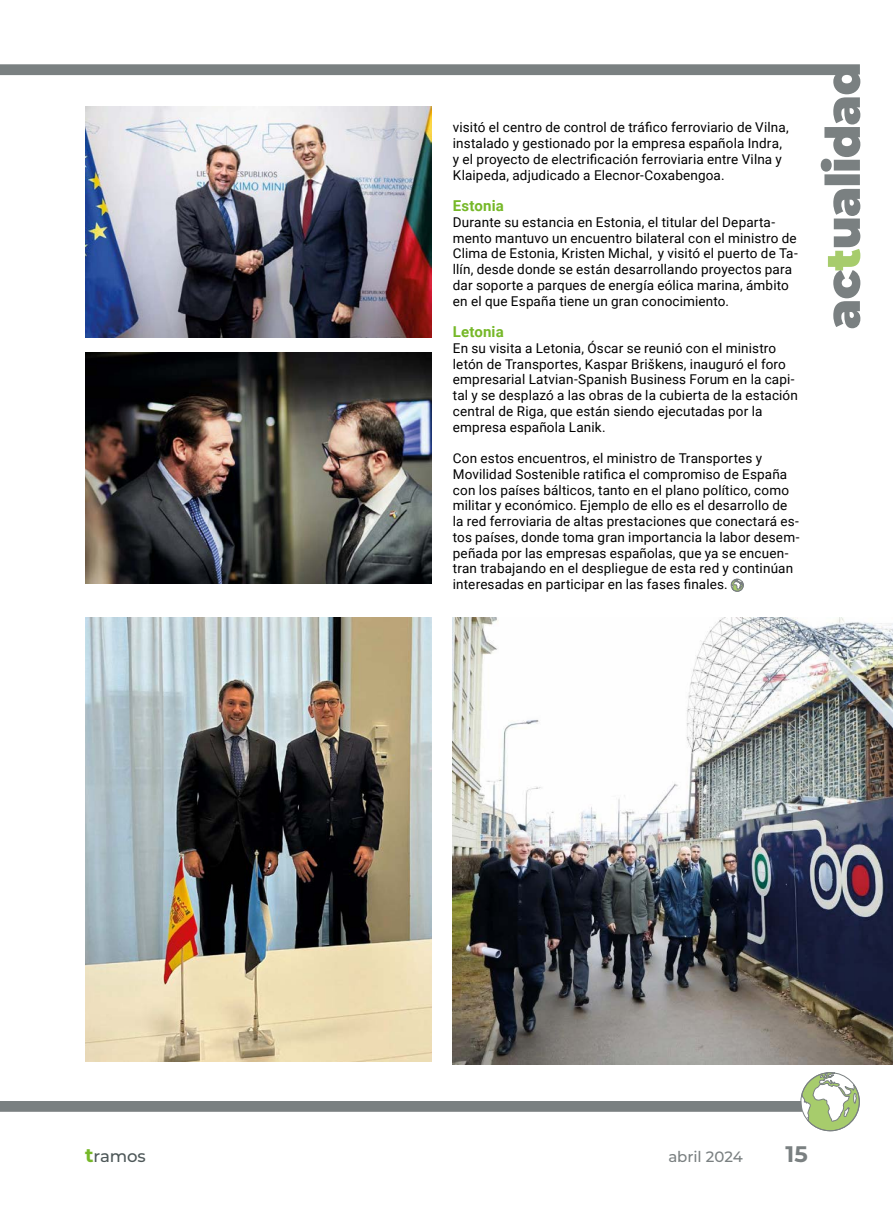
<style>
.page{position:relative;width:893px;height:1212px;background:#fff}
.page>*{position:absolute;margin:0;border:0;box-sizing:border-box;transform-origin:0 0}
.t1{font:700 22.5px "Montserrat";color:#7a8081}
.t2{font:500 16.5px "Montserrat";letter-spacing:-.005em;color:#4d5758}
.t3{font:700 15px "Roboto";letter-spacing:.005em;color:#76b828}
.t4{font:500 15px "Montserrat";letter-spacing:-.01em;color:#7a8081}
.t5{font:13.5px/15.8px "Roboto";letter-spacing:.01em;color:#000}
.s1{font-weight:700;font-size:19.5px;color:#76b828}
</style>
<div class="page">
<svg style="left:0;top:64px;width:860px;height:183px"></svg>
<svg style="left:828px;top:249px;width:32px;height:79px"></svg>
<svg style="left:0;top:933px;width:802px;height:179px"></svg>
<svg style="left:801px;top:1072px;width:59px;height:59px"></svg>
<div style="left:800px;top:1072px;width:60px;height:59px;border:1px solid #7a8081;border-radius:50%"></div>
<svg style="left:731px;top:579px;width:12px;height:12px"></svg>
<div style="left:731px;top:579px;width:12px;height:12px;border:1px solid #7a8081;border-radius:50%"></div>
<img style="left:85px;top:106px;width:346px;height:231px">
<img style="left:453px;top:618px;width:440px;height:446px">
<img style="left:85px;top:353px;width:346px;height:230px">
<img style="left:85px;top:618px;width:347px;height:444px">
<p class="t5" style="left:453px;top:119px;width:337px">visitó el centro de control de tráfico ferroviario de Vilna, instalado y gestionado por la empresa española Indra, y el proyecto de electrificación ferroviaria entre Vilna y Klaipeda, adjudicado a Elecnor-Coxabengoa.</p>
<p class="t3" style="left:453px;top:195px;width:52px">Estonia</p>
<p class="t5" style="left:453px;top:214px;width:346px">Durante su estancia en Estonia, el titular del Departa&shy;mento mantuvo un encuentro bilateral con el ministro de Clima de Estonia, Kristen Michal, y visitó el puerto de Ta&shy;llín, desde donde se están desarrollando proyectos para dar soporte a parques de energía eólica marina, ámbito en el que España tiene un gran conocimiento.</p>
<p class="t3" style="left:453px;top:321px;width:52px">Letonia</p>
<p class="t5" style="left:453px;top:340px;width:347px">En su visita a Letonia, Óscar se reunió con el ministro letón de Transportes, Kaspar Briškens, inauguró el foro empresarial Latvian-Spanish Business Forum en la capi&shy;tal y se desplazó a las obras de la cubierta de la estación central de Riga, que están siendo ejecutadas por la empresa española Lanik.</p>
<p class="t5" style="left:453px;top:450px;width:348px">Con estos encuentros, el ministro de Transportes y Movilidad Sostenible ratifica el compromiso de España con los países bálticos, tanto en el plano político, como militar y económico. Ejemplo de ello es el desarrollo de la red ferroviaria de altas prestaciones que conectará es&shy;tos países, donde toma gran importancia la labor desem&shy;peñada por las empresas españolas, que ya se encuen&shy;tran trabajando en el despliegue de esta red y continúan interesadas en participar en las fases finales.</p>
<p class="t2" style="left:85px;top:1144px;width:62px"><span class="s1">t</span>ramos</p>
<p class="t4" style="left:668px;top:1146px;width:76px">abril 2024</p>
<h1 class="t1" style="left:785px;top:1137px;width:24px">15</h1>
</div>
